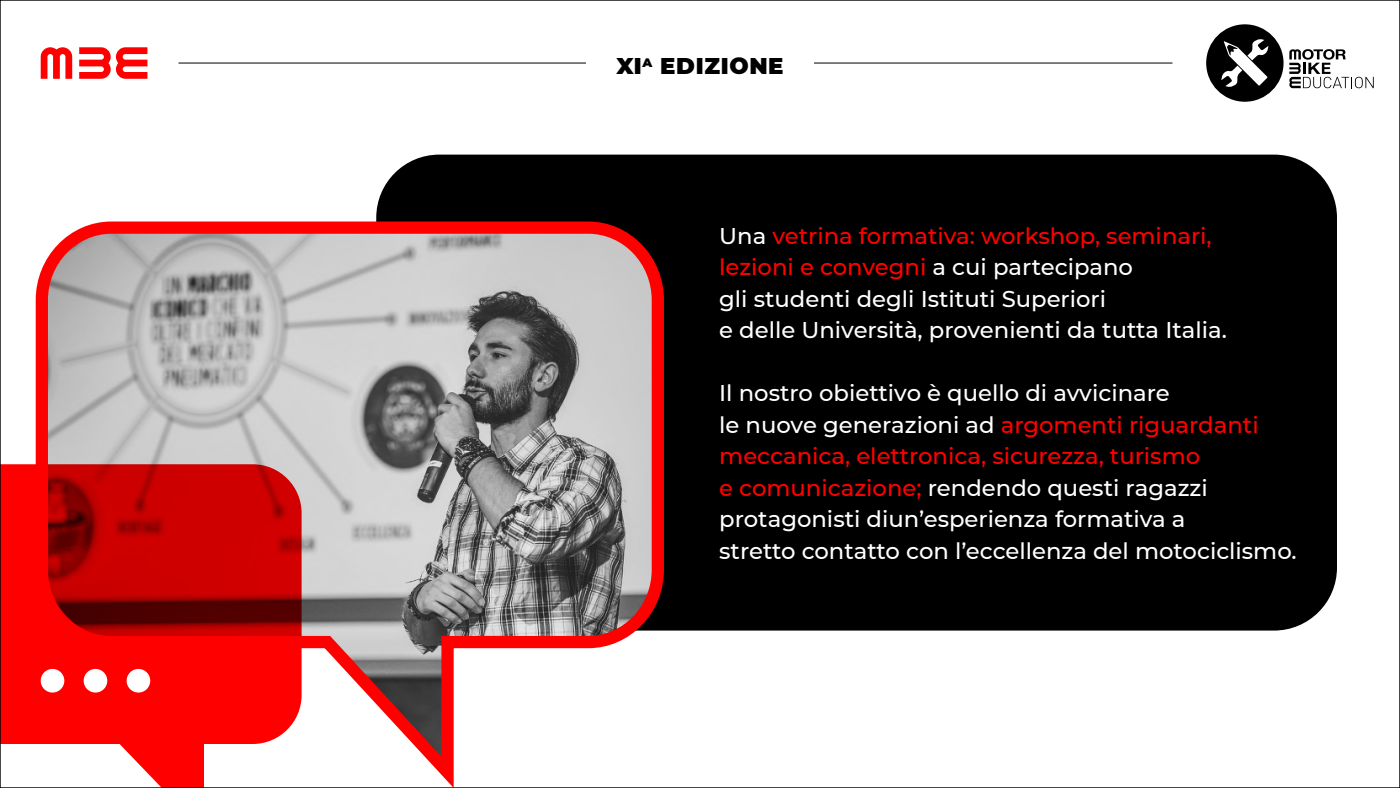
<style>
.page{position:relative;width:1400px;height:788px;background:#fff}
.page>*{position:absolute;margin:0;border:0;box-sizing:border-box;transform-origin:0 0}
.t1{font:500 22.75px "Montserrat";color:#fff}
.t2{font:500 22.75px "Montserrat";color:#f00}
.t3{font:900 22.75px "Montserrat";letter-spacing:.03em;color:#000}
.s1{color:#fff}
.s2{color:#f00}
</style>
<div class="page">
<div style="left:376px;top:155px;width:961px;height:475px;background:#000;border-radius:63px"></div>
<svg style="left:35px;top:215px;width:635px;height:571px"></svg>
<svg style="left:2px;top:464px;width:300px;height:322px"></svg>
<div style="left:127px;top:668px;width:23px;height:24px;background:#fff;border-radius:50%"></div>
<div style="left:84px;top:668px;width:23px;height:24px;background:#fff;border-radius:50%"></div>
<div style="left:41px;top:668px;width:23px;height:24px;background:#fff;border-radius:50%"></div>
<hr style="left:178px;top:63px;width:994px;height:1px;background:#000">
<svg style="left:1206px;top:24px;width:168px;height:78px"></svg>
<svg style="left:41px;top:47px;width:31px;height:32px"></svg>
<svg style="left:79px;top:47px;width:68px;height:32px"></svg>
<div style="left:586px;top:42px;width:228px;height:41px;background:#fff"></div>
<p class="t3" style="left:616px;top:48px;width:169px">XI<sup>A</sup> EDIZIONE</p>
<p class="t2" style="left:719px;top:219px;width:494px"><span class="s1">Una</span> vetrina formativa: workshop, seminari,</p>
<p class="t2" style="left:719px;top:251px;width:415px">lezioni e convegni <span class="s1">a cui partecipano</span></p>
<p class="t1" style="left:719px;top:282px;width:388px">gli studenti degli Istituti Superiori</p>
<p class="t1" style="left:719px;top:314px;width:509px">e delle Università, provenienti da tutta Italia.</p>
<p class="t1" style="left:719px;top:377px;width:452px">Il nostro obiettivo è quello di avvicinare</p>
<p class="t1" style="left:719px;top:408px;width:541px">le nuove generazioni ad <span class="s2">argomenti riguardanti</span></p>
<p class="t2" style="left:719px;top:440px;width:482px">meccanica, elettronica, sicurezza, turismo</p>
<p class="t1" style="left:719px;top:471px;width:490px"><span class="s2">e comunicazione;</span> rendendo questi ragazzi</p>
<p class="t1" style="left:719px;top:503px;width:468px">protagonisti diun’esperienza formativa a</p>
<p class="t1" style="left:719px;top:534px;width:579px">stretto contatto con l’eccellenza del motociclismo.</p>
</div>
